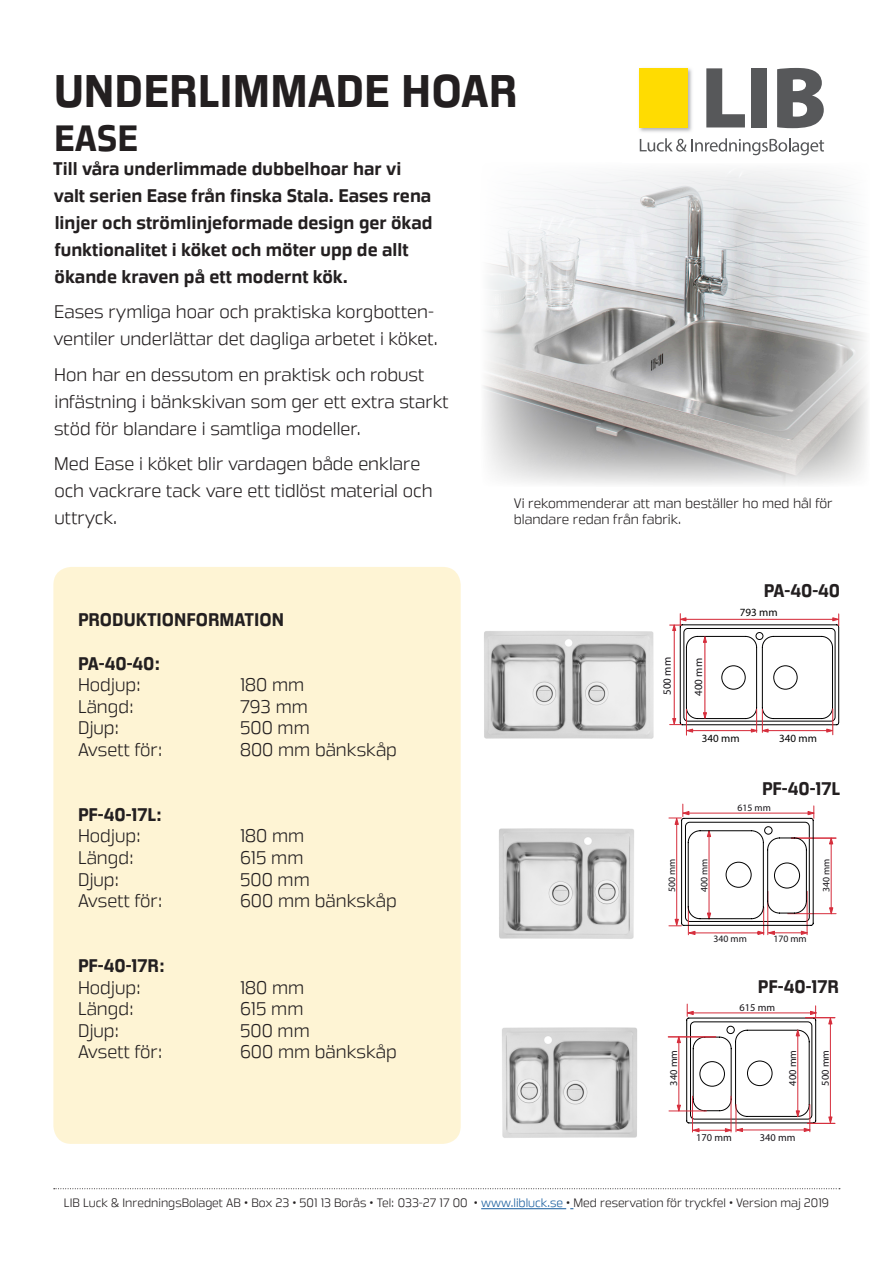
<style>
.page{position:relative;width:893px;height:1263px;background:#fff}
.page>*{position:absolute;margin:0;border:0;box-sizing:border-box;transform-origin:0 0}
.t1{font:700 45px "Great Escape Rg";color:#231f20}
.t2{font:700 36px "Great Escape Rg";color:#231f20}
.Brödtext{font:18px/27px "Great Escape Lt";color:#231f20}
.Brödtext-2{font:700 18px/27px "Great Escape Rg";color:#231f20}
.t3{font:13.5px/16.2px "Great Escape Lt";color:#231f20}
.t4{font:12px "Great Escape Lt";color:#231f20}
.t5{font:11.1px "Myriad Pro";color:#000001}
.t6{font:11.1px "Myriad Pro";color:#171419}
.t7{font:10.5px "Avenir";color:#171419}
.t8{font:9.75px "Avenir";color:#171419}
.s1{color:#175d9e}
</style>
<div class="page">
<img style="left:483px;top:170px;width:385px;height:315px">
<img style="left:639px;top:68px;width:53px;height:64px">
<div style="left:640px;top:68px;width:48px;height:59px;background:#ffdc01"></div>
<svg style="left:706px;top:68px;width:39px;height:59px"></svg>
<div style="left:751px;top:68px;width:16px;height:59px;background:#57585a"></div>
<svg style="left:777px;top:68px;width:47px;height:60px"></svg>
<svg style="left:640px;top:138px;width:184px;height:17px"></svg>
<div style="left:53px;top:567px;width:408px;height:577px;background:#fef4d4;border-radius:18px"></div>
<hr style="left:481px;top:1208px;width:85px;height:1px;background:#175d9e">
<svg style="left:54px;top:1188px;width:786px;height:1px"></svg>
<img style="left:484px;top:631px;width:170px;height:108px">
<svg style="left:670px;top:614px;width:169px;height:121px"></svg>
<hr style="left:838px;top:627px;width:1px;height:96px;background:#000001">
<hr style="left:788px;top:913px;width:48px;height:1px;background:#d62e3c">
<hr style="left:791px;top:838px;width:45px;height:1px;background:#d62e3c">
<svg style="left:829px;top:837px;width:4px;height:7px"></svg>
<svg style="left:829px;top:907px;width:4px;height:8px"></svg>
<hr style="left:831px;top:843px;width:1px;height:66px;background:#d62e3c">
<svg style="left:669px;top:804px;width:146px;height:131px"></svg>
<img style="left:499px;top:828px;width:135px;height:111px">
<hr style="left:668px;top:1036px;width:48px;height:1px;background:#d62e3c">
<hr style="left:669px;top:1111px;width:37px;height:1px;background:#d62e3c">
<svg style="left:677px;top:1004px;width:158px;height:128px"></svg>
<hr style="left:731px;top:1096px;width:1px;height:36px;background:#d62e3c">
<hr style="left:692px;top:1096px;width:1px;height:36px;background:#d62e3c">
<img style="left:502px;top:1027px;width:135px;height:111px">
<p class="t1" style="left:54px;top:65px;width:465px">UNDERLIMMADE HOAR</p>
<p class="t2" style="left:54px;top:116px;width:86px">EASE</p>
<p class="Brödtext-2" style="left:53px;top:155px;width:381px">Till våra underlimmade dubbelhoar har vi valt serien Ease från finska Stala. Eases rena linjer och strömlinjeformade design ger ökad funktionalitet i köket och möter upp de allt ökande kraven på ett modernt kök.</p>
<p class="Brödtext" style="left:54px;top:298px;width:386px">Eases rymliga hoar och praktiska korgbotten&shy;ventiler underlättar det dagliga arbetet i köket.</p>
<p class="Brödtext" style="left:54px;top:361px;width:396px">Hon har en dessutom en praktisk och robust infästning i bänkskivan som ger ett extra starkt stöd för blandare i samtliga modeller.</p>
<p class="Brödtext" style="left:54px;top:450px;width:380px">Med Ease i köket blir vardagen både enklare och vackrare tack vare ett tidlöst material och uttryck.</p>
<p class="Brödtext-2" style="left:78px;top:606px;width:208px">PRODUKTIONFORMATION</p>
<p class="Brödtext-2" style="left:78px;top:650px;width:84px">PA-40-40:</p>
<p class="Brödtext" style="left:78px;top:671px;width:65px">Hodjup:</p>
<p class="Brödtext" style="left:240px;top:671px;width:66px">180 mm</p>
<p class="Brödtext" style="left:78px;top:693px;width:57px">Längd:</p>
<p class="Brödtext" style="left:240px;top:693px;width:69px">793 mm</p>
<p class="Brödtext" style="left:78px;top:714px;width:43px">Djup:</p>
<p class="Brödtext" style="left:240px;top:714px;width:71px">500 mm</p>
<p class="Brödtext" style="left:78px;top:736px;width:86px">Avsett för:</p>
<p class="Brödtext" style="left:240px;top:736px;width:158px">800 mm bänkskåp</p>
<p class="Brödtext-2" style="left:78px;top:801px;width:86px">PF-40-17L:</p>
<p class="Brödtext" style="left:78px;top:822px;width:65px">Hodjup:</p>
<p class="Brödtext" style="left:240px;top:822px;width:66px">180 mm</p>
<p class="Brödtext" style="left:78px;top:844px;width:57px">Längd:</p>
<p class="Brödtext" style="left:240px;top:844px;width:65px">615 mm</p>
<p class="Brödtext" style="left:78px;top:866px;width:43px">Djup:</p>
<p class="Brödtext" style="left:240px;top:866px;width:71px">500 mm</p>
<p class="Brödtext" style="left:78px;top:887px;width:86px">Avsett för:</p>
<p class="Brödtext" style="left:240px;top:887px;width:158px">600 mm bänkskåp</p>
<p class="Brödtext-2" style="left:78px;top:952px;width:88px">PF-40-17R:</p>
<p class="Brödtext" style="left:78px;top:974px;width:65px">Hodjup:</p>
<p class="Brödtext" style="left:240px;top:974px;width:66px">180 mm</p>
<p class="Brödtext" style="left:78px;top:995px;width:57px">Längd:</p>
<p class="Brödtext" style="left:240px;top:995px;width:65px">615 mm</p>
<p class="Brödtext" style="left:78px;top:1017px;width:43px">Djup:</p>
<p class="Brödtext" style="left:240px;top:1017px;width:71px">500 mm</p>
<p class="Brödtext" style="left:78px;top:1038px;width:86px">Avsett för:</p>
<p class="Brödtext" style="left:240px;top:1038px;width:158px">600 mm bänkskåp</p>
<p class="t3" style="left:514px;top:495px;width:320px">Vi rekommenderar att man beställer ho med hål för blandare redan från fabrik.</p>
<p class="Brödtext-2" style="left:764px;top:577px;width:78px">PA-40-40</p>
<p class="t6" style="left:660px;top:695px;width:39px;rotate:-90deg">500 mm</p>
<p class="t6" style="left:691px;top:696px;width:39px;rotate:-90deg">400 mm</p>
<p class="t5" style="left:740px;top:605px;width:39px">793 mm</p>
<p class="t5" style="left:702px;top:731px;width:39px">340 mm</p>
<p class="t5" style="left:779px;top:731px;width:39px">340 mm</p>
<p class="Brödtext-2" style="left:762px;top:775px;width:80px">PF-40-17L</p>
<p class="t8" style="left:737px;top:802px;width:35px">615 mm</p>
<p class="t8" style="left:666px;top:892px;width:35px;rotate:-90deg">500 mm</p>
<p class="t8" style="left:698px;top:892px;width:35px;rotate:-90deg">400 mm</p>
<p class="t8" style="left:820px;top:892px;width:35px;rotate:-90deg">340 mm</p>
<p class="t8" style="left:713px;top:933px;width:35px">340 mm</p>
<p class="t8" style="left:773px;top:933px;width:35px">170 mm</p>
<p class="Brödtext-2" style="left:758px;top:973px;width:82px">PF-40-17R</p>
<p class="t7" style="left:740px;top:1001px;width:37px">615 mm</p>
<p class="t7" style="left:667px;top:1085px;width:37px;rotate:-90deg">340 mm</p>
<p class="t7" style="left:786px;top:1085px;width:37px;rotate:-90deg">400 mm</p>
<p class="t7" style="left:819px;top:1085px;width:37px;rotate:-90deg">500 mm</p>
<p class="t7" style="left:696px;top:1131px;width:37px">170 mm</p>
<p class="t7" style="left:760px;top:1131px;width:37px">340 mm</p>
<p class="t4" style="left:64px;top:1195px;width:767px">LIB Luck &amp; InredningsBolaget AB • Box 23 • 501 13 Borås • Tel: 033-27 17 00 • <span class="s1">www.libluck.se</span> • Med reservation för tryckfel • Version maj 2019</p>
</div>
